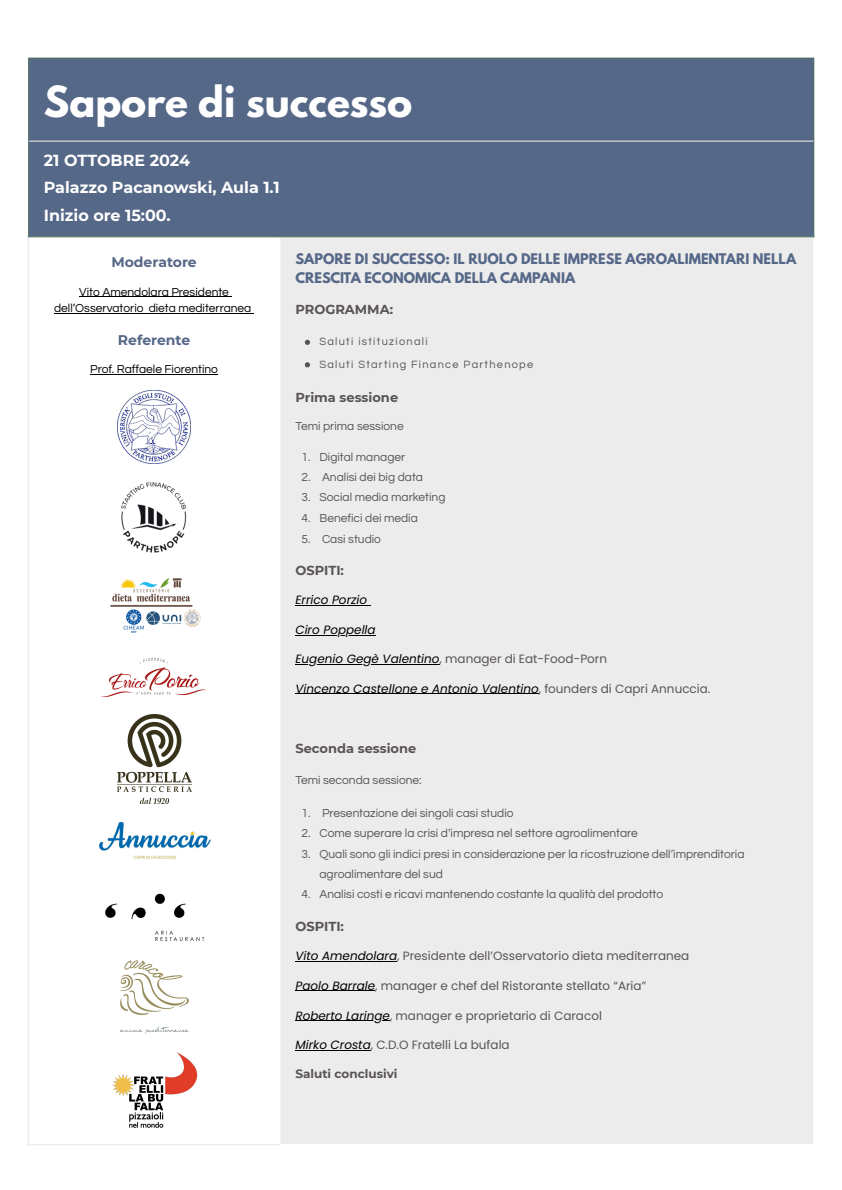
<style>
.page{position:relative;width:842px;height:1190px;background:#fff}
.page>*{position:absolute;margin:0;border:0;box-sizing:border-box;transform-origin:0 0}
.t1{font:700 38px "League Spartan";color:#fff}
.t2{font:700 16px "Montserrat";color:#fff}
.t3{font:700 14px "Montserrat";color:#566888}
.t4{font:700 13px/18.8px "League Spartan";color:#566888}
.t5{font:700 13px "Montserrat";color:#595454}
.t6{font:12px/20.2px "Questrial";color:#595454}
.t7{font:12px "Poppins";color:#595454}
.t8{font:italic 12px "Poppins";color:#000}
.t9{font:12px/16.5px "Questrial";color:#000;text-align:center}
.t10{font:700 12px "Montserrat";color:#595454}
.t11{font:11px "Questrial";letter-spacing:.115em;color:#595454}
.s1{font-style:italic;color:#000}
.s2{font-style:normal;color:#595454}
</style>
<div class="page">
<div style="left:29px;top:59px;width:784px;height:177px;background:#566888"></div>
<div style="left:279px;top:236px;width:535px;height:909px;background:#edeced"></div>
<hr style="left:79px;top:297px;width:150px;height:1px;background:#000">
<hr style="left:54px;top:313px;width:200px;height:1px;background:#000">
<hr style="left:90px;top:374px;width:128px;height:1px;background:#000">
<img style="left:117px;top:390px;width:73px;height:74px">
<img style="left:121px;top:482px;width:66px;height:71px">
<img style="left:110px;top:578px;width:91px;height:55px">
<img style="left:101px;top:657px;width:106px;height:40px">
<img style="left:117px;top:714px;width:74px;height:90px">
<img style="left:99px;top:822px;width:112px;height:37px">
<img style="left:105px;top:893px;width:100px;height:48px">
<img style="left:120px;top:960px;width:69px;height:74px">
<img style="left:112px;top:1052px;width:85px;height:76px">
<hr style="left:295px;top:605px;width:76px;height:1px;background:#000">
<hr style="left:295px;top:635px;width:81px;height:1px;background:#000">
<hr style="left:295px;top:664px;width:145px;height:1px;background:#000">
<hr style="left:295px;top:693px;width:244px;height:1px;background:#000">
<hr style="left:295px;top:961px;width:102px;height:1px;background:#000">
<hr style="left:295px;top:990px;width:80px;height:1px;background:#000">
<hr style="left:295px;top:1020px;width:95px;height:1px;background:#000">
<hr style="left:295px;top:1050px;width:76px;height:1px;background:#000">
<svg style="left:305px;top:340px;width:5px;height:5px"></svg>
<svg style="left:305px;top:362px;width:5px;height:5px"></svg>
<hr style="left:28px;top:58px;width:1px;height:178px;background:#597b6a">
<hr style="left:813px;top:58px;width:1px;height:178px;background:#597b6a">
<hr style="left:28px;top:58px;width:786px;height:1px;background:#597b6a">
<hr style="left:29px;top:141px;width:784px;height:1px;background:#f4f2f1">
<hr style="left:28px;top:237px;width:1px;height:907px;background:#edeced">
<hr style="left:28px;top:1144px;width:251px;height:1px;background:#edeced">
<hr style="left:279px;top:237px;width:1px;height:907px;background:#fff">
<hr style="left:813px;top:237px;width:1px;height:907px;background:#fff">
<hr style="left:279px;top:1144px;width:535px;height:1px;background:#fff">
<hr style="left:28px;top:236px;width:786px;height:1px;background:#597b6a">
<p class="t1" style="left:44px;top:83px;width:370px">Sapore di successo</p>
<p class="t2" style="left:44px;top:150px;width:148px">21 OTTOBRE 2024</p>
<p class="t2" style="left:44px;top:178px;width:237px">Palazzo Pacanowski, Aula 1.1</p>
<p class="t2" style="left:44px;top:206px;width:128px">Inizio ore 15:00.</p>
<h1 class="t3" style="left:111px;top:253px;width:87px">Moderatore</h1>
<p class="t9" style="left:54px;top:284px;width:199px">Vito Amendolara Presidente dell’Osservatorio dieta mediterranea</p>
<h1 class="t3" style="left:118px;top:331px;width:74px">Referente</h1>
<p class="t9" style="left:90px;top:361px;width:129px">Prof. Raffaele Fiorentino</p>
<h3 class="t4" style="left:295px;top:251px;width:502px">SAPORE DI SUCCESSO: IL RUOLO DELLE IMPRESE AGROALIMENTARI NELLA<br>CRESCITA ECONOMICA DELLA CAMPANIA</h3>
<h1 class="t5" style="left:295px;top:301px;width:99px">PROGRAMMA:</h1>
<p class="t11" style="left:319px;top:336px;width:110px">Saluti istituzionali</p>
<p class="t11" style="left:319px;top:359px;width:215px">Saluti Starting Finance Parthenope</p>
<h1 class="t5" style="left:295px;top:389px;width:104px">Prima sessione</h1>
<p class="t6" style="left:295px;top:416px;width:110px">Temi prima sessione</p>
<p class="t6" style="left:301px;top:447px;width:105px">1. Digital manager</p>
<p class="t6" style="left:301px;top:467px;width:123px">2. Analisi dei big data</p>
<p class="t6" style="left:301px;top:488px;width:146px">3. Social media marketing</p>
<p class="t6" style="left:301px;top:508px;width:118px">4. Benefici dei media</p>
<p class="t6" style="left:301px;top:529px;width:81px">5. Casi studio</p>
<h1 class="t5" style="left:295px;top:562px;width:50px">OSPITI:</h1>
<p class="t8" style="left:295px;top:591px;width:73px">Errico Porzio</p>
<p class="t8" style="left:295px;top:621px;width:82px">Ciro Poppella</p>
<p class="t7" style="left:295px;top:651px;width:313px"><span class="s1">Eugenio Gegè Valentino</span>, manager di Eat-Food-Porn</p>
<p class="t8" style="left:295px;top:680px;width:417px">Vincenzo Castellone e Antonio Valentino<span class="s2">, founders di Capri Annuccia.</span></p>
<h1 class="t5" style="left:295px;top:741px;width:122px">Seconda sessione</h1>
<p class="t6" style="left:295px;top:770px;width:128px">Temi seconda sessione:</p>
<p class="t6" style="left:301px;top:803px;width:214px">1. Presentazione dei singoli casi studio</p>
<p class="t6" style="left:301px;top:824px;width:338px">2. Come superare la crisi d’impresa nel settore agroalimentare</p>
<p class="t6" style="left:319px;top:844px;width:427px;text-indent:-18px">3. Quali sono gli indici presi in considerazione per la ricostruzione dell’imprenditoria agroalimentare del sud</p>
<p class="t6" style="left:301px;top:884px;width:363px">4. Analisi costi e ricavi mantenendo costante la qualità del prodotto</p>
<h1 class="t5" style="left:295px;top:918px;width:50px">OSPITI:</h1>
<p class="t7" style="left:295px;top:948px;width:395px"><span class="s1">Vito Amendolara</span>, Presidente dell’Osservatorio dieta mediterranea</p>
<p class="t7" style="left:295px;top:977px;width:352px"><span class="s1">Paolo Barrale</span>, manager e chef del Ristorante stellato “Aria”</p>
<p class="t7" style="left:295px;top:1007px;width:308px"><span class="s1">Roberto Laringe</span>, manager e proprietario di Caracol</p>
<p class="t7" style="left:295px;top:1036px;width:216px"><span class="s1">Mirko Crosta</span>, C.D.O Fratelli La bufala</p>
<h2 class="t10" style="left:295px;top:1066px;width:104px">Saluti conclusivi</h2>
</div>
